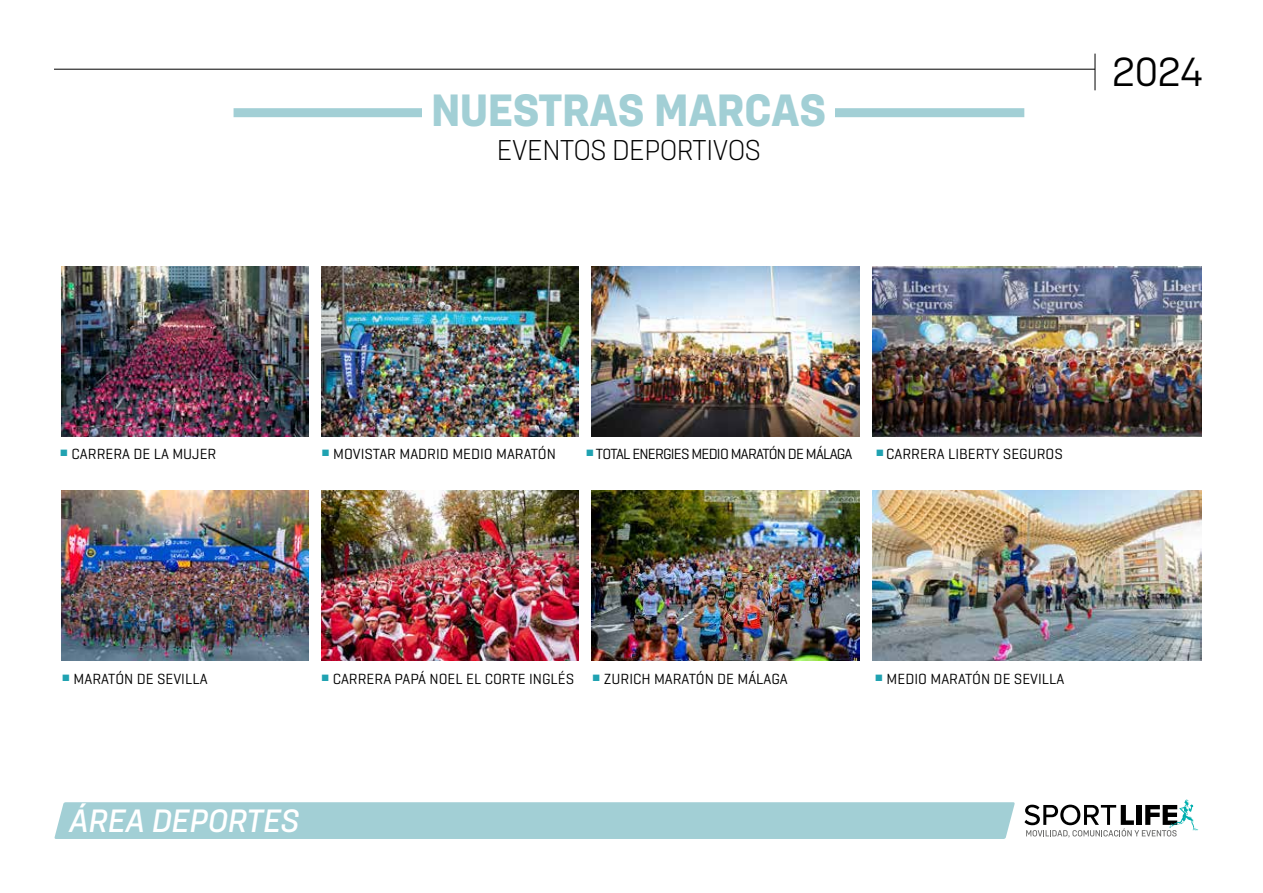
<style>
.page{position:relative;width:1263px;height:893px;background:#fff}
.page>*{position:absolute;margin:0;border:0;box-sizing:border-box;transform-origin:0 0}
.t1{font:700 45px "Hurme FIN1 a";letter-spacing:-.005em;color:#a2cfd5}
.t2{font:40.5px "Hurme FIN1 a";color:#000}
.t3{font:italic 500 32.1px "Hurme FIN1 a";color:#fff}
.t4{font:300 28.5px "Hurme FIN1 a";color:#000}
.t5{font:15px "Geogrotesque";color:#000}
.t6{font:15px "Geogrotesque";letter-spacing:-.05em;color:#000}
</style>
<div class="page">
<hr style="left:54px;top:69px;width:1041px;height:1px;background:#000">
<div style="left:54px;top:802px;width:961px;height:37px;background:#a2cfd5"></div>
<svg style="left:1024px;top:799px;width:174px;height:38px"></svg>
<hr style="left:1095px;top:54px;width:1px;height:36px;background:#000">
<div style="left:234px;top:108px;width:790px;height:9px;background:#a2cfd5"></div>
<div style="left:423px;top:90px;width:412px;height:44px;background:#fff"></div>
<img style="left:321px;top:266px;width:258px;height:170px">
<img style="left:591px;top:266px;width:268px;height:170px">
<img style="left:321px;top:490px;width:258px;height:170px">
<img style="left:872px;top:266px;width:330px;height:170px">
<img style="left:591px;top:490px;width:268px;height:170px">
<img style="left:61px;top:266px;width:248px;height:170px">
<img style="left:61px;top:490px;width:248px;height:170px">
<img style="left:872px;top:490px;width:330px;height:170px">
<h1 class="t1" style="left:431px;top:82px;width:396px">NUESTRAS MARCAS</h1>
<h3 class="t4" style="left:497px;top:132px;width:265px">EVENTOS DEPORTIVOS</h3>
<h2 class="t2" style="left:1112px;top:46px;width:93px">2024</h2>
<p class="t5" style="left:60px;top:445px;width:158px"><sup>▪</sup> CARRERA DE LA MUJER</p>
<p class="t5" style="left:321px;top:445px;width:236px"><sup>▪</sup> MOVISTAR MADRID MEDIO MARATÓN</p>
<p class="t6" style="left:586px;top:445px;width:268px"><sup>▪</sup> TOTAL ENERGIES MEDIO MARATÓN DE MÁLAGA</p>
<p class="t5" style="left:876px;top:445px;width:188px"><sup>▪</sup>CARRERA LIBERTY SEGUROS</p>
<p class="t5" style="left:62px;top:669px;width:147px"><sup>▪</sup> MARATÓN DE SEVILLA</p>
<p class="t5" style="left:321px;top:669px;width:468px"><sup>▪</sup> CARRERA PAPÁ NOEL EL CORTE INGLÉS <sup>▪</sup> ZURICH MARATÓN DE MÁLAGA</p>
<p class="t5" style="left:875px;top:669px;width:191px"><sup>▪</sup> MEDIO MARATÓN DE SEVILLA</p>
<h3 class="t3" style="left:69px;top:800px;width:232px">ÁREA DEPORTES</h3>
</div>
